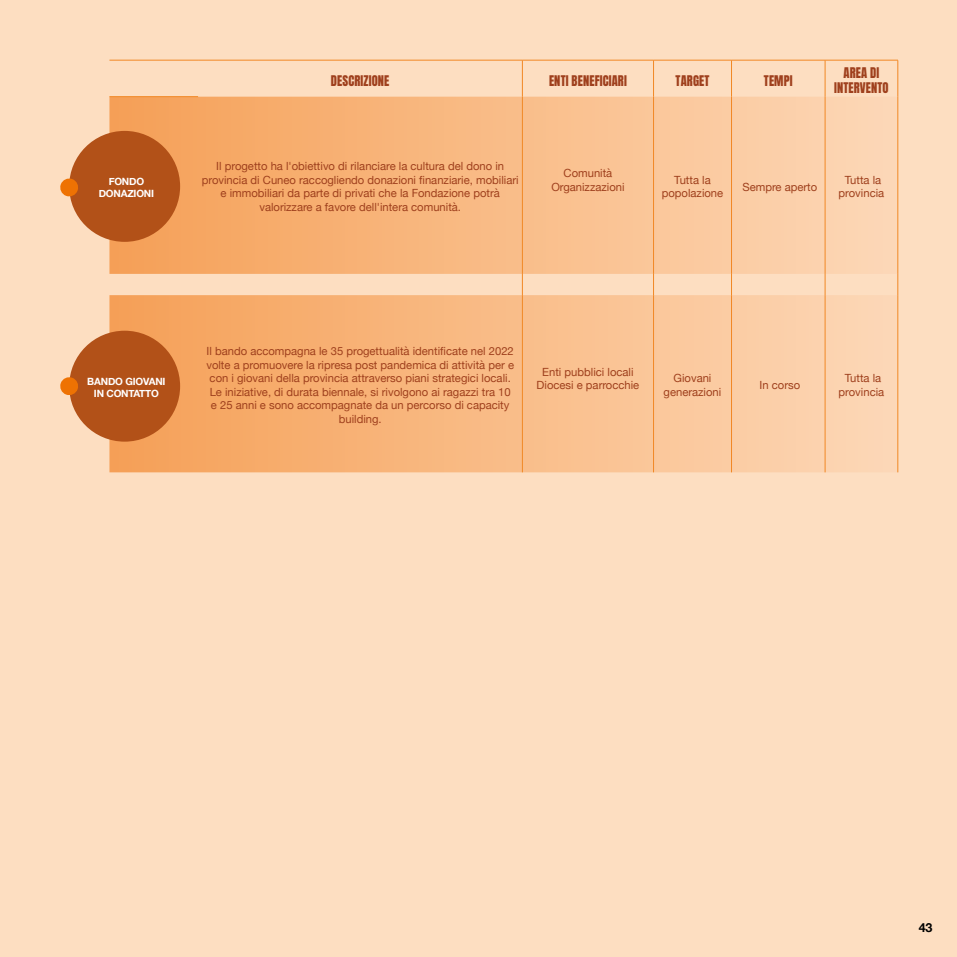
<style>
.page{position:relative;width:957px;height:957px;background:#fddec1}
.page>*{position:absolute;margin:0;border:0;box-sizing:border-box;transform-origin:0 0}
.t1{font:12.5px/15px "Anton";letter-spacing:.01em;color:#9f401d;text-align:center}
.t2{font:700 12.5px "Helvetica Neue";color:#000}
.t3{font:11.25px/13.5px "Helvetica Neue";color:#9f401d;text-align:center}
.t4{font:700 10px/12px "Helvetica Neue";letter-spacing:-.02em;color:#fff;text-align:center}
</style>
<div class="page">
<svg style="left:109px;top:97px;width:774px;height:375px"></svg>
<hr style="left:109px;top:60px;width:89px;height:1px;background:#f18825">
<hr style="left:198px;top:60px;width:324px;height:1px;background:#f18825">
<hr style="left:522px;top:60px;width:131px;height:1px;background:#f18825">
<hr style="left:522px;top:60px;width:1px;height:37px;background:#f18825">
<hr style="left:653px;top:60px;width:78px;height:1px;background:#f18825">
<hr style="left:653px;top:60px;width:1px;height:37px;background:#f18825">
<hr style="left:731px;top:60px;width:94px;height:1px;background:#f18825">
<hr style="left:731px;top:60px;width:1px;height:37px;background:#f18825">
<hr style="left:825px;top:60px;width:73px;height:1px;background:#f18825">
<hr style="left:825px;top:60px;width:1px;height:37px;background:#f18825">
<hr style="left:109px;top:96px;width:89px;height:1px;background:#f18825">
<hr style="left:522px;top:97px;width:1px;height:177px;background:#f18825">
<hr style="left:653px;top:97px;width:1px;height:177px;background:#f18825">
<hr style="left:731px;top:97px;width:1px;height:177px;background:#f18825">
<hr style="left:825px;top:97px;width:1px;height:177px;background:#f18825">
<hr style="left:522px;top:295px;width:1px;height:177px;background:#f18825">
<hr style="left:653px;top:295px;width:1px;height:177px;background:#f18825">
<hr style="left:731px;top:295px;width:1px;height:177px;background:#f18825">
<hr style="left:825px;top:295px;width:1px;height:177px;background:#f18825">
<hr style="left:897px;top:60px;width:1px;height:37px;background:#f18825">
<hr style="left:897px;top:97px;width:1px;height:177px;background:#f18825">
<hr style="left:897px;top:295px;width:1px;height:177px;background:#f18825">
<svg style="left:522px;top:274px;width:1px;height:21px"></svg>
<svg style="left:653px;top:274px;width:1px;height:21px"></svg>
<svg style="left:731px;top:274px;width:1px;height:21px"></svg>
<svg style="left:825px;top:274px;width:1px;height:21px"></svg>
<svg style="left:897px;top:274px;width:1px;height:21px"></svg>
<div style="left:69px;top:131px;width:111px;height:111px;background:#b25118;border-radius:50%"></div>
<svg style="left:60px;top:177px;width:18px;height:20px"></svg>
<div style="left:69px;top:331px;width:111px;height:111px;background:#b25118;border-radius:50%"></div>
<svg style="left:60px;top:377px;width:18px;height:18px"></svg>
<p class="t4" style="left:99px;top:176px;width:57px">FONDO<br>DONAZIONI</p>
<p class="t1" style="left:331px;top:74px;width:60px">DESCRIZIONE</p>
<p class="t1" style="left:549px;top:74px;width:79px">ENTI BENEFICIARI</p>
<p class="t1" style="left:675px;top:74px;width:35px">TARGET</p>
<p class="t1" style="left:764px;top:74px;width:30px">TEMPI</p>
<p class="t1" style="left:834px;top:66px;width:56px">AREA DI<br>INTERVENTO</p>
<p class="t3" style="left:202px;top:160px;width:318px">Il progetto ha l'obiettivo di rilanciare la cultura del dono in provincia di Cuneo raccogliendo donazioni finanziarie, mobiliari e immobiliari da parte di privati che la Fondazione potrà valorizzare a favore dell'intera comunità.</p>
<p class="t3" style="left:551px;top:167px;width:75px">Comunità<br>Organizzazioni</p>
<p class="t3" style="left:662px;top:174px;width:63px">Tutta la popolazione</p>
<p class="t3" style="left:742px;top:180px;width:76px">Sempre aperto</p>
<p class="t3" style="left:838px;top:174px;width:47px">Tutta la provincia</p>
<p class="t4" style="left:87px;top:376px;width:80px">BANDO GIOVANI<br>IN CONTATTO</p>
<p class="t3" style="left:206px;top:345px;width:309px">Il bando accompagna le 35 progettualità identificate nel 2022 volte a promuovere la ripresa post pandemica di attività per e con i giovani della provincia attraverso piani strategici locali.<br>Le iniziative, di durata biennale, si rivolgono ai ragazzi tra 10 e 25 anni e sono accompagnate da un percorso di capacity building.</p>
<p class="t3" style="left:536px;top:365px;width:104px">Enti pubblici locali<br>Diocesi e parrocchie</p>
<p class="t3" style="left:663px;top:372px;width:59px">Giovani generazioni</p>
<p class="t3" style="left:759px;top:379px;width:42px">In corso</p>
<p class="t3" style="left:838px;top:372px;width:47px">Tutta la provincia</p>
<p class="t2" style="left:918px;top:917px;width:15px">43</p>
</div>
